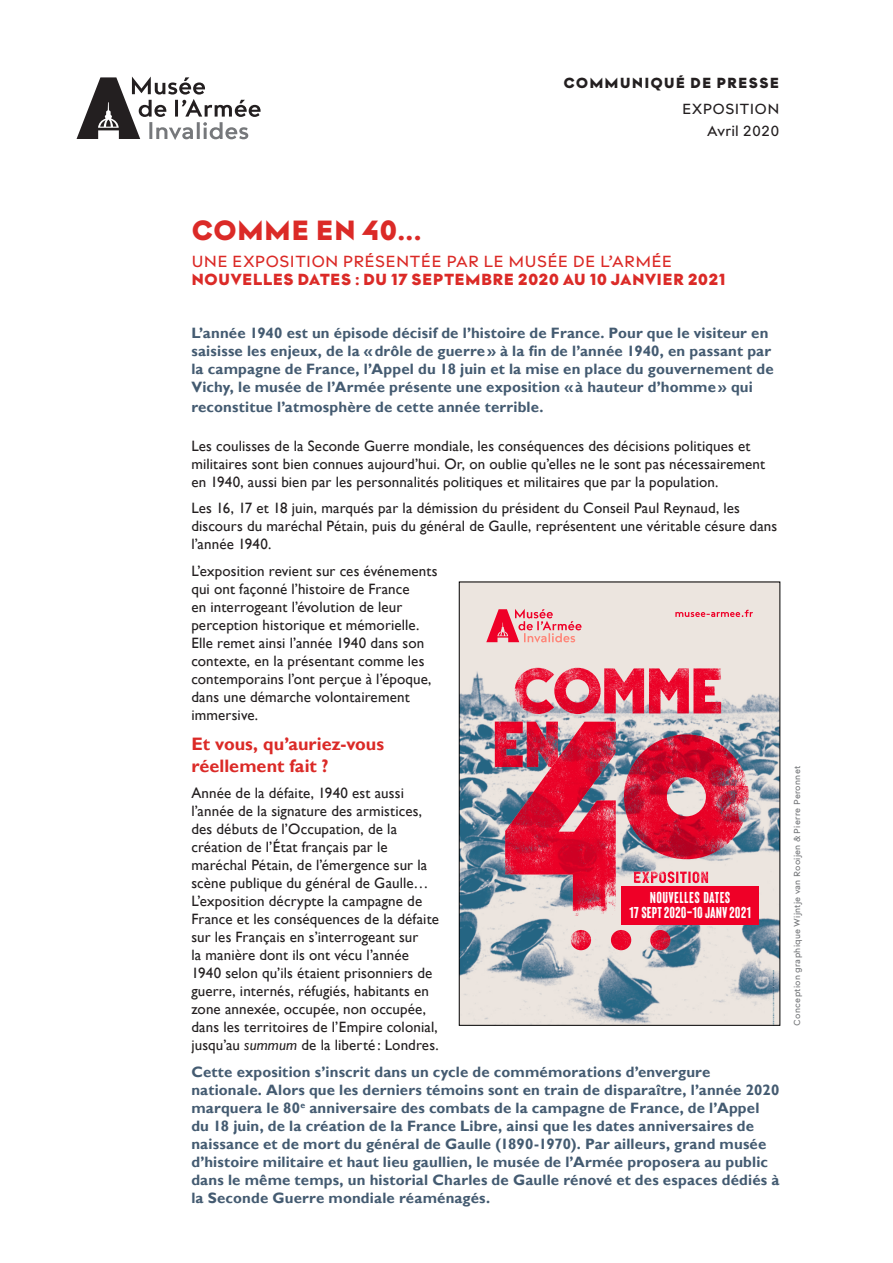
<style>
.page{position:relative;width:893px;height:1263px;background:#fff}
.page>*{position:absolute;margin:0;border:0;box-sizing:border-box;transform-origin:0 0}
.sous-titre{font:28.5px "Kelvin Md AI Sansnoir";letter-spacing:.005em;color:#db2a27}
.Texte_courant{font:700 18px/21.6px "Gill Sans";color:#db2a27}
.SOUS-TITRE{font:16.5px "Kelvin Md AI Sansnoir";letter-spacing:.01em;color:#db2a27}
.SOUS-TITRE-2{font:16.5px "Kelvin Md AI Sansclair";color:#db2a27}
.t1{font:15.75px/14.7px "Brixton Wood Vector";color:#fff;text-align:center}
.Texte_courant-2{font:15px/18px "Gill Sans";letter-spacing:.01em;color:#231f20}
.Texte_courant-3{font:700 15px/18px "Gill Sans";letter-spacing:.01em;color:#445b71}
.t2{font:15px/26px "Kelvin Md AI Sansnoir";letter-spacing:.065em;color:#231f20;text-align:right}
.t3{font:15px "Kelvin Md AI Sansclair";letter-spacing:-.01em;color:#231f20}
.t4{font:9px "Kelvin Md AI Sansclair";letter-spacing:.025em;color:#76787b}
.s1{font-family:"Kelvin Md AI Sansclair"}
.s2{font-style:italic}
</style>
<div class="page">
<svg style="left:77px;top:77px;width:184px;height:63px"></svg>
<svg style="left:461px;top:584px;width:317px;height:440px;background:#c5c9cb"></svg>
<img style="left:505px;top:722px;width:111px;height:194px">
<img style="left:571px;top:930px;width:100px;height:20px">
<img style="left:495px;top:721px;width:63px;height:46px">
<img style="left:514px;top:668px;width:207px;height:46px">
<img style="left:634px;top:871px;width:74px;height:12px">
<img style="left:624px;top:734px;width:125px;height:125px">
<svg style="left:675px;top:610px;width:78px;height:7px"></svg>
<svg style="left:486px;top:609px;width:96px;height:34px;background:#ed9fa5"></svg>
<div style="left:621px;top:885px;width:138px;height:39px;background:#ef0027"></div>
<div style="left:459px;top:582px;width:321px;height:444px;border:1px solid #000001"></div>
<p class="t2" style="left:563px;top:70px;width:218px">COMMUNIQUÉ DE PRESSE<br><span class="s1">EXPOSITION</span></p>
<p class="t3" style="left:707px;top:123px;width:74px">Avril 2020</p>
<p class="sous-titre" style="left:191px;top:216px;width:232px">COMME EN 40...</p>
<p class="SOUS-TITRE-2" style="left:191px;top:253px;width:483px">UNE EXPOSITION PRÉSENTÉE PAR LE MUSÉE DE L’ARMÉE</p>
<p class="SOUS-TITRE" style="left:191px;top:271px;width:536px">NOUVELLES DATES : DU 17 SEPTEMBRE 2020 AU 10 JANVIER 2021</p>
<p class="Texte_courant-3" style="left:191px;top:324px;width:584px">L’année 1940 est un épisode décisif de l’histoire de France. Pour que le visiteur en saisisse les enjeux, de la «drôle de guerre» à la fin de l’année 1940, en passant par la campagne de France, l’Appel du 18 juin et la mise en place du gouvernement de Vichy, le musée de l’Armée présente une exposition «à hauteur d’homme» qui</p>
<p class="Texte_courant-3" style="left:191px;top:398px;width:354px">reconstitue l’atmosphère de cette année terrible.</p>
<p class="Texte_courant-2" style="left:191px;top:437px;width:575px">Les coulisses de la Seconde Guerre mondiale, les conséquences des décisions politiques et militaires sont bien connues aujourd’hui. Or, on oublie qu’elles ne le sont pas nécessairement en 1940, aussi bien par les personnalités politiques et militaires que par la population.</p>
<p class="Texte_courant-2" style="left:191px;top:500px;width:587px">Les 16, 17 et 18 juin, marqués par la démission du président du Conseil Paul Reynaud, les discours du maréchal Pétain, puis du général de Gaulle, représentent une véritable césure dans l’année 1940.</p>
<p class="Texte_courant-2" style="left:191px;top:562px;width:248px">L’exposition revient sur ces événements qui ont façonné l’histoire de France<br>en interrogeant l’évolution de leur perception historique et mémorielle.<br>Elle remet ainsi l’année 1940 dans son contexte, en la présentant comme les contemporains l’ont perçue à l’époque, dans une démarche volontairement immersive.</p>
<p class="Texte_courant" style="left:191px;top:734px;width:194px">Et vous, qu’auriez-vous réellement fait ?</p>
<p class="Texte_courant-2" style="left:191px;top:784px;width:249px">Année de la défaite, 1940 est aussi l’année de la signature des armistices, des débuts de l’Occupation, de la création de l’État français par le maréchal Pétain, de l’émergence sur la scène publique du général de Gaulle… L’exposition décrypte la campagne de France et les conséquences de la défaite sur les Français en s’interrogeant sur<br>la manière dont ils ont vécu l’année 1940 selon qu’ils étaient prisonniers de guerre, internés, réfugiés, habitants en zone annexée, occupée, non occupée, dans les territoires de l’Empire colonial, jusqu’au <span class="s2">summum</span> de la liberté : Londres.</p>
<p class="Texte_courant-3" style="left:191px;top:1063px;width:589px">Cette exposition s’inscrit dans un cycle de commémorations d’envergure nationale. Alors que les derniers témoins sont en train de disparaître, l’année 2020 marquera le 80<sup>e</sup> anniversaire des combats de la campagne de France, de l’Appel du 18 juin, de la création de la France Libre, ainsi que les dates anniversaires de naissance et de mort du général de Gaulle (1890-1970). Par ailleurs, grand musée d’histoire militaire et haut lieu gaullien, le musée de l’Armée proposera au public dans le même temps, un historial Charles de Gaulle rénové et des espaces dédiés à la Seconde Guerre mondiale réaménagés.</p>
<p class="t1" style="left:629px;top:891px;width:123px">N0UVELLES DATES<br>17 SEPT 202O—1O JANV 2O21</p>
<p class="t4" style="left:792px;top:1026px;width:261px;rotate:-90deg">Conception graphique Wijntje van Rooijen &amp; Pierre Peronnet</p>
</div>
